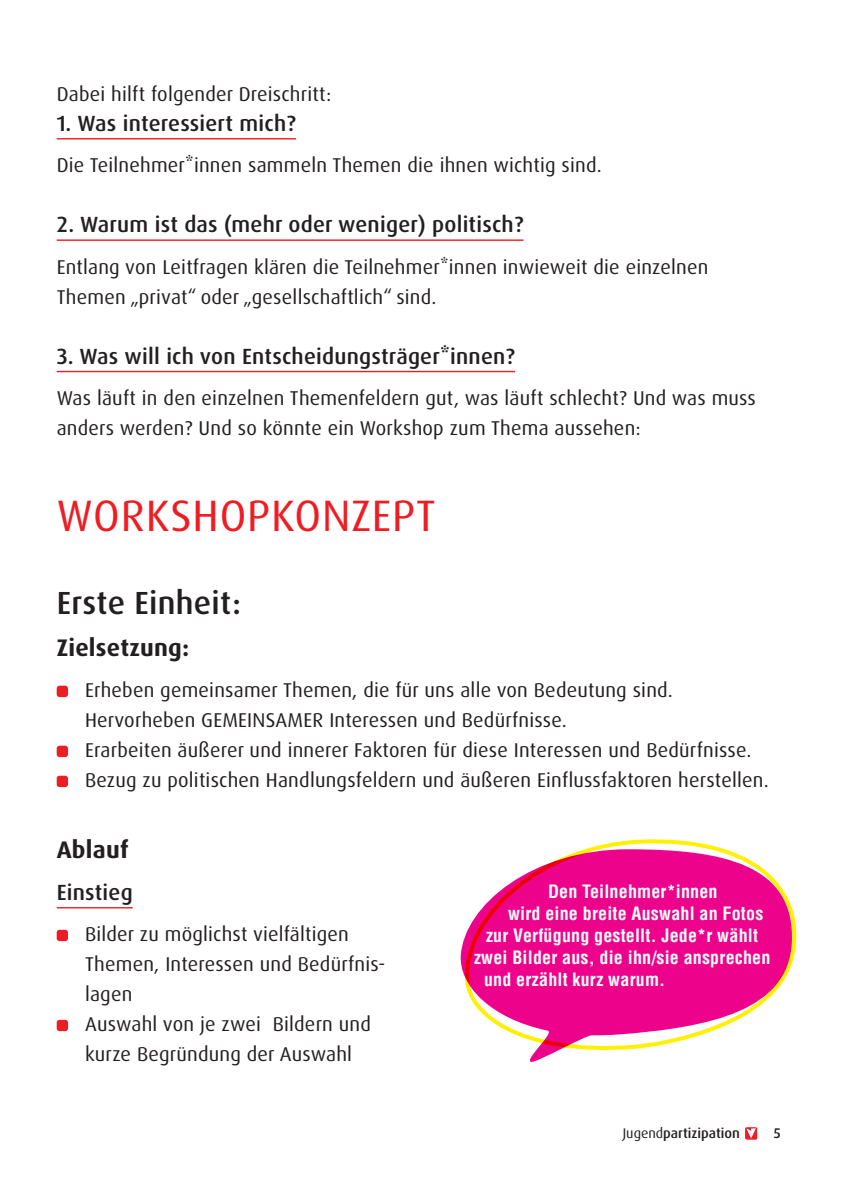
<style>
.page{position:relative;width:842px;height:1191px;background:#fff}
.page>*{position:absolute;margin:0;border:0;box-sizing:border-box;transform-origin:0 0}
.OverHead{font:44px "Dax Pro";letter-spacing:.02em;color:#ee1d23}
.HL{font:500 32px "Dax Pro";letter-spacing:.01em;color:#231f20}
.SL{font:700 24px "Dax Pro";letter-spacing:.01em;color:#231f20}
.unterstreichung{font:500 22px "Dax Pro";letter-spacing:.01em;color:#231f20}
.Copy{font:20px/30px "Dax Pro";letter-spacing:.01em;color:#231f20}
.t1{font:700 condensed 18px "Helvetica LT Std";letter-spacing:.01em;color:#fff}
.t2{font:500 14px "Dax Pro";color:#231f20}
.s1{font-weight:400}
</style>
<div class="page">
<svg style="left:748px;top:1129px;width:7px;height:8px"></svg>
<div style="left:746px;top:1127px;width:11px;height:12px;border:1px solid #ee1d23"></div>
<hr style="left:57px;top:138px;width:239px;height:1px;background:#ee1d23">
<hr style="left:57px;top:239px;width:466px;height:2px;background:#ee1d23">
<hr style="left:57px;top:371px;width:458px;height:1px;background:#ee1d23">
<hr style="left:57px;top:907px;width:76px;height:1px;background:#ee1d23">
<div style="left:57px;top:685px;width:11px;height:12px;background:#ee1d23;border-radius:3px"></div>
<div style="left:57px;top:745px;width:11px;height:12px;background:#ee1d23;border-radius:3px"></div>
<div style="left:57px;top:775px;width:11px;height:12px;background:#ee1d23;border-radius:3px"></div>
<div style="left:57px;top:929px;width:11px;height:12px;background:#ee1d23;border-radius:3px"></div>
<div style="left:57px;top:1019px;width:11px;height:12px;background:#ee1d23;border-radius:3px"></div>
<svg style="left:586px;top:839px;width:211px;height:117px"></svg>
<svg style="left:460px;top:849px;width:334px;height:213px;fill:#ed028c"></svg>
<p class="Copy" style="left:57px;top:79px;width:276px">Dabei hilft folgender Dreischritt:</p>
<p class="unterstreichung" style="left:57px;top:109px;width:241px">1. Was interessiert mich?</p>
<p class="Copy" style="left:57px;top:150px;width:547px">Die Teilnehmer*innen sammeln Themen die ihnen wichtig sind.</p>
<p class="unterstreichung" style="left:57px;top:210px;width:468px">2. Warum ist das (mehr oder weniger) politisch?</p>
<p class="Copy" style="left:57px;top:252px;width:653px">Entlang von Leitfragen klären die Teilnehmer*innen inwieweit die einzelnen<br>Themen „privat“ oder „gesellschaftlich“ sind.</p>
<p class="unterstreichung" style="left:57px;top:342px;width:460px">3. Was will ich von Entscheidungsträger*innen?</p>
<p class="Copy" style="left:57px;top:383px;width:701px">Was läuft in den einzelnen Themenfeldern gut, was läuft schlecht? Und was muss anders werden? Und so könnte ein Workshop zum Thema aussehen:</p>
<p class="OverHead" style="left:57px;top:487px;width:380px">WORKSHOPKONZEPT</p>
<p class="HL" style="left:57px;top:582px;width:186px">Erste Einheit:</p>
<p class="SL" style="left:57px;top:632px;width:134px">Zielsetzung:</p>
<p class="Copy" style="left:85px;top:675px;width:589px">Erheben gemeinsamer Themen, die für uns alle von Bedeutung sind.</p>
<p class="Copy" style="left:85px;top:705px;width:483px">Hervorheben GEMEINSAMER Interessen und Bedürfnisse.</p>
<p class="Copy" style="left:85px;top:735px;width:668px">Erarbeiten äußerer und innerer Faktoren für diese Interessen und Bedürfnisse.</p>
<p class="Copy" style="left:85px;top:765px;width:685px">Bezug zu politischen Handlungsfeldern und äußeren Einflussfaktoren herstellen.</p>
<p class="SL" style="left:57px;top:834px;width:73px">Ablauf</p>
<p class="unterstreichung" style="left:57px;top:878px;width:78px">Einstieg</p>
<p class="Copy" style="left:85px;top:919px;width:302px">Bilder zu möglichst vielfältigen<br>Themen, Interessen und Bedürfnis&shy;lagen</p>
<p class="Copy" style="left:85px;top:1009px;width:287px">Auswahl von je zwei Bildern und kurze Begründung der Auswahl</p>
<p class="t1" style="left:548px;top:879px;width:171px">Den Teilnehmer*innen</p>
<p class="t1" style="left:508px;top:901px;width:257px">wird eine breite Auswahl an Fotos</p>
<p class="t1" style="left:486px;top:923px;width:273px">zur Verfügung gestellt. Jede*r wählt</p>
<p class="t1" style="left:474px;top:945px;width:298px">zwei Bilder aus, die ihn/sie ansprechen</p>
<p class="t1" style="left:484px;top:967px;width:183px">und erzählt kurz warum.</p>
<p class="t2" style="left:623px;top:1124px;width:119px"><span class="s1">Jugend</span>partizipation</p>
<p class="t2" style="left:774px;top:1124px;width:8px">5</p>
</div>
